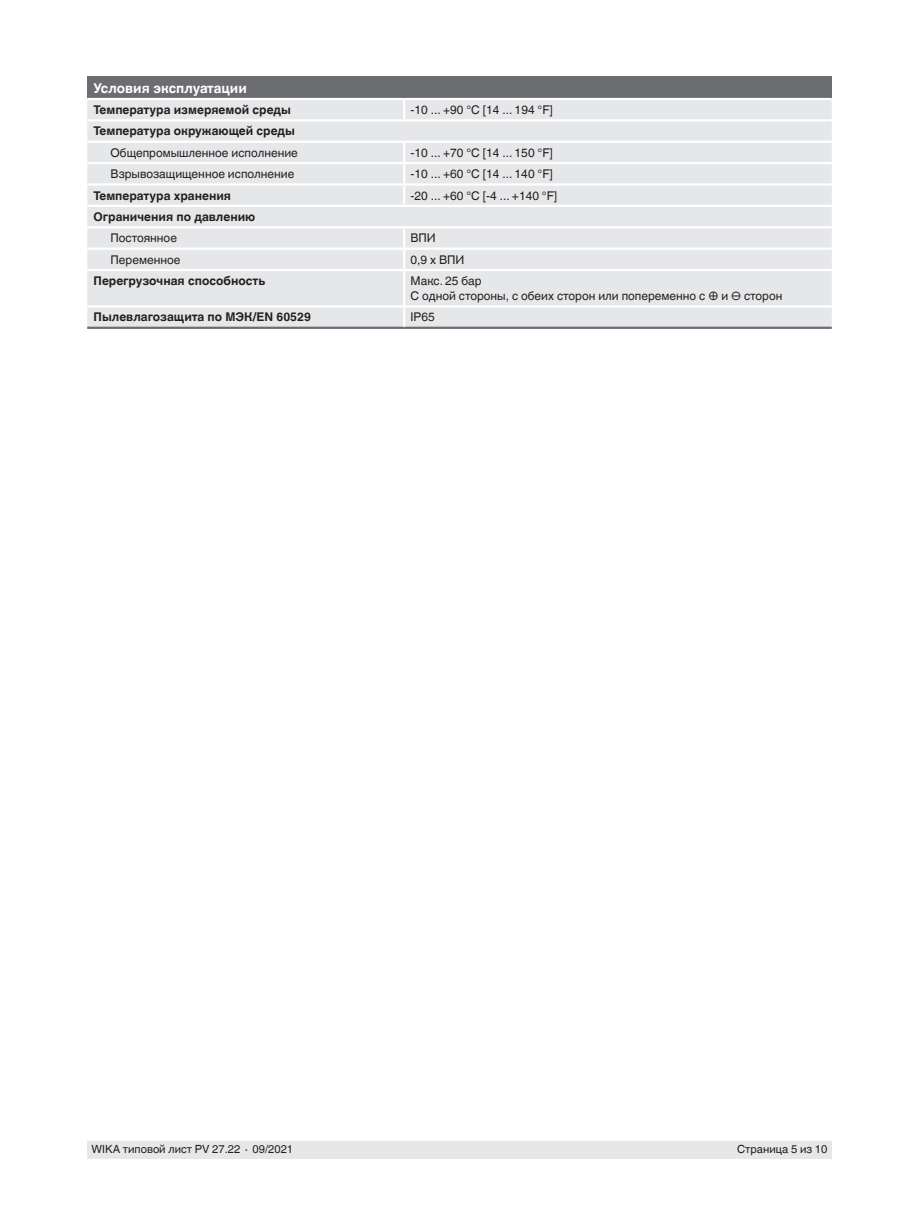
<style>
.page{position:relative;width:919px;height:1214px;background:#fff}
.page>*{position:absolute;margin:0;border:0;box-sizing:border-box;transform-origin:0 0}
.t1{font:700 13.5px "Helvetica World";color:#fff}
.t2{font:12px/15px "Helvetica World";color:#231f20}
.t3{font:700 12px "Helvetica World";color:#231f20}
.t4{font:11.25px "Helvetica World";color:#231f20}
</style>
<div class="page">
<div style="left:87px;top:1140px;width:744px;height:18px;background:#e6e7e9"></div>
<svg style="left:87px;top:1140px;width:744px;height:1px"></svg>
<div style="left:87px;top:77px;width:744px;height:22px;background:#6c6d70"></div>
<div style="left:87px;top:100px;width:744px;height:227px;background:#e6e7e9"></div>
<hr style="left:87px;top:119px;width:317px;height:2px;background:#fff">
<hr style="left:404px;top:119px;width:427px;height:2px;background:#fff">
<hr style="left:404px;top:141px;width:427px;height:2px;background:#fff">
<hr style="left:87px;top:98px;width:317px;height:2px;background:#fff">
<hr style="left:404px;top:98px;width:427px;height:2px;background:#fff">
<svg style="left:403px;top:100px;width:2px;height:19px"></svg>
<hr style="left:87px;top:327px;width:317px;height:2px;background:#6c6d70">
<hr style="left:404px;top:327px;width:427px;height:2px;background:#6c6d70">
<hr style="left:404px;top:162px;width:427px;height:2px;background:#fff">
<hr style="left:404px;top:183px;width:427px;height:3px;background:#fff">
<hr style="left:87px;top:205px;width:317px;height:2px;background:#fff">
<hr style="left:404px;top:205px;width:427px;height:2px;background:#fff">
<hr style="left:87px;top:226px;width:317px;height:2px;background:#fff">
<hr style="left:404px;top:226px;width:427px;height:2px;background:#fff">
<hr style="left:87px;top:247px;width:317px;height:3px;background:#fff">
<hr style="left:404px;top:247px;width:427px;height:3px;background:#fff">
<svg style="left:403px;top:228px;width:2px;height:41px"></svg>
<hr style="left:87px;top:269px;width:317px;height:2px;background:#fff">
<hr style="left:404px;top:269px;width:427px;height:2px;background:#fff">
<hr style="left:403px;top:271px;width:2px;height:34px;background:#fff">
<hr style="left:87px;top:305px;width:317px;height:2px;background:#fff">
<hr style="left:404px;top:305px;width:427px;height:2px;background:#fff">
<hr style="left:403px;top:307px;width:2px;height:20px;background:#fff">
<svg style="left:403px;top:143px;width:2px;height:62px"></svg>
<hr style="left:87px;top:141px;width:317px;height:2px;background:#fff">
<hr style="left:87px;top:162px;width:317px;height:2px;background:#fff">
<hr style="left:87px;top:183px;width:317px;height:3px;background:#fff">
<p class="t1" style="left:94px;top:80px;width:155px">Условия эксплуатации</p>
<p class="t3" style="left:94px;top:103px;width:199px">Температура измеряемой среды</p>
<p class="t2" style="left:410px;top:102px;width:144px">-10 ... +90 °C [14 ... 194 °F]</p>
<p class="t3" style="left:94px;top:124px;width:203px">Температура окружающей среды</p>
<p class="t2" style="left:111px;top:145px;width:189px">Общепромышленное исполнение</p>
<p class="t2" style="left:410px;top:145px;width:144px">-10 ... +70 °C [14 ... 150 °F]</p>
<p class="t2" style="left:111px;top:166px;width:185px">Взрывозащищенное исполнение</p>
<p class="t2" style="left:410px;top:166px;width:144px">-10 ... +60 °C [14 ... 140 °F]</p>
<p class="t3" style="left:94px;top:188px;width:139px">Температура хранения</p>
<p class="t2" style="left:410px;top:188px;width:148px">-20 ... +60 °C [-4 ... +140 °F]</p>
<p class="t3" style="left:94px;top:210px;width:163px">Ограничения по давлению</p>
<p class="t2" style="left:111px;top:231px;width:68px">Постоянное</p>
<p class="t2" style="left:410px;top:231px;width:27px">ВПИ</p>
<p class="t2" style="left:111px;top:252px;width:71px">Переменное</p>
<p class="t2" style="left:410px;top:252px;width:55px">0,9 x ВПИ</p>
<p class="t3" style="left:94px;top:274px;width:173px">Перегрузочная способность</p>
<p class="t2" style="left:410px;top:273px;width:373px">Макс. 25 бар<br>С одной стороны, с обеих сторон или попеременно с ⊕ и ⊖ сторон</p>
<p class="t3" style="left:94px;top:310px;width:219px">Пылевлагозащита по МЭК/EN 60529</p>
<p class="t2" style="left:410px;top:310px;width:26px">IP65</p>
<p class="t4" style="left:91px;top:1142px;width:203px">WIKA типовой лист PV 27.22 ∙ 09/2021</p>
<p class="t4" style="left:737px;top:1142px;width:92px">Страница 5 из 10</p>
</div>
